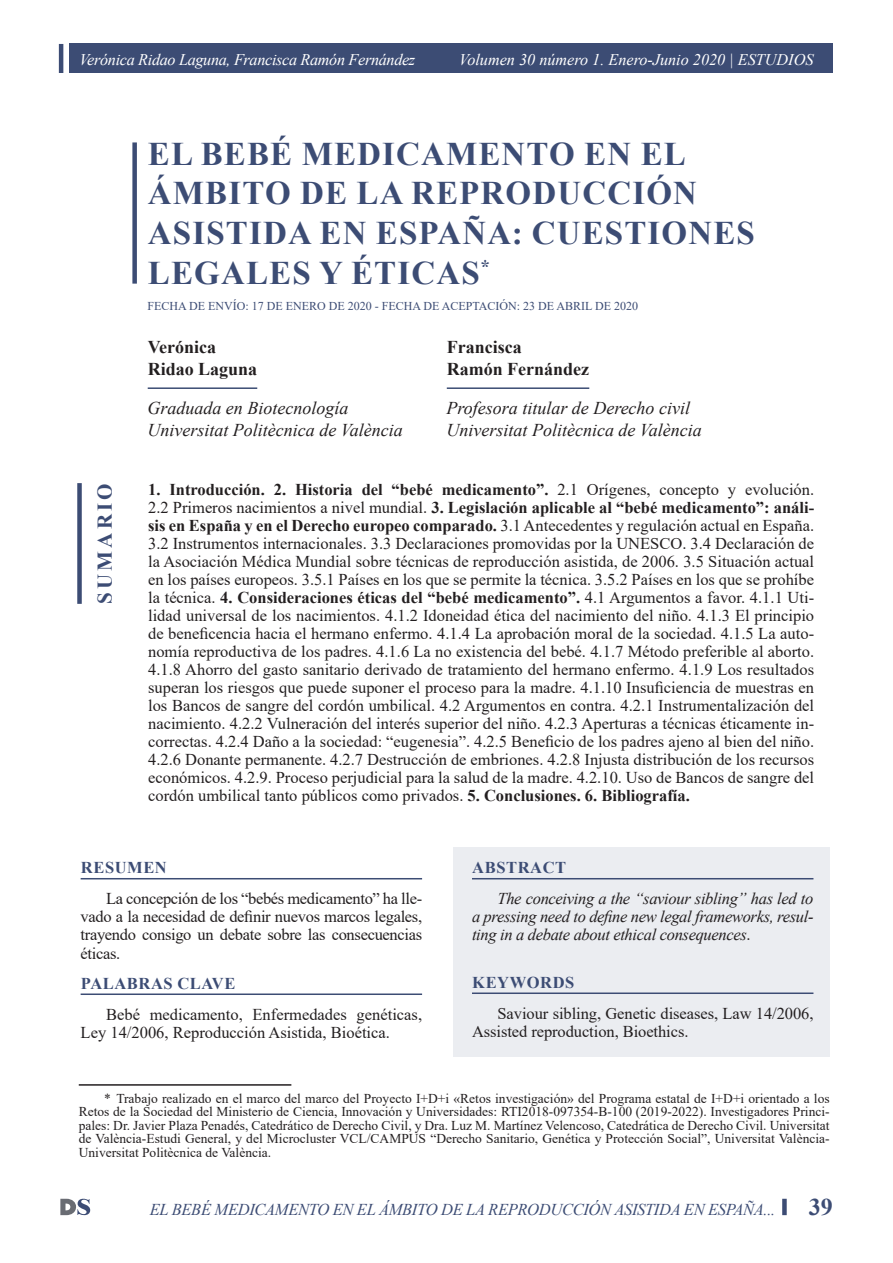
<style>
.page{position:relative;width:893px;height:1263px;background:#fff}
.page>*{position:absolute;margin:0;border:0;box-sizing:border-box;transform-origin:0 0}
.t1{font:700 33px/39.6px "Times New Roman";letter-spacing:.035em;color:#3c4c74}
.t2{font:700 24px "Times New Roman";color:#3c4c74}
.t3{font:700 21px "Times New Roman";letter-spacing:.15em;color:#3c4c74}
.t4{font:italic 18px/21.6px "Times New Roman";color:#231f20}
.t5{font:700 18px/21.6px "Times New Roman";color:#231f20}
.t6{font:16.5px/18px "Times New Roman";color:#231f20;text-align:justify}
.t7{font:italic 16.5px/18px "Times New Roman";letter-spacing:-.02em;color:#231f20;text-align:justify}
.t8{font:italic 16.5px "Times New Roman";letter-spacing:-.02em;color:#3c4c74}
.t9{font:700 16.5px "Times New Roman";letter-spacing:.035em;color:#3c4c74}
.t10{font:italic 16.2px "Times New Roman";letter-spacing:-.02em;color:#fff}
.t11{font:italic 16.2px "Times New Roman";color:#fff}
.t12{font:13.5px/13.5px "Times New Roman";color:#231f20;text-align:justify}
.t13{font:12px "Times New Roman";color:#3c4c74}
.s1{font-weight:700}
.s2{font-style:normal}
</style>
<div class="page">
<div style="left:70px;top:44px;width:763px;height:29px;background:#3c4c74"></div>
<div style="left:782px;top:1199px;width:5px;height:16px;background:#3c4c74"></div>
<hr style="left:59px;top:44px;width:4px;height:29px;background:#3c4c74">
<svg style="left:60px;top:1199px;width:30px;height:16px"></svg>
<div style="left:454px;top:847px;width:376px;height:210px;background:#ebedf1"></div>
<div style="left:132px;top:142px;width:5px;height:142px;background:#3c4c74"></div>
<hr style="left:148px;top:387px;width:109px;height:2px;background:#3c4c74">
<hr style="left:81px;top:878px;width:341px;height:1px;background:#3c4c74">
<hr style="left:81px;top:993px;width:341px;height:2px;background:#3c4c74">
<hr style="left:472px;top:878px;width:341px;height:1px;background:#3c4c74">
<hr style="left:472px;top:992px;width:341px;height:2px;background:#3c4c74">
<div style="left:77px;top:483px;width:5px;height:121px;background:#3c4c74"></div>
<hr style="left:447px;top:387px;width:142px;height:2px;background:#3c4c74">
<hr style="left:79px;top:1084px;width:212px;height:2px;background:#231f20">
<p class="t10" style="left:80px;top:48px;width:337px">Verónica Ridao Laguna, Francisca Ramón Fernández</p>
<p class="t11" style="left:459px;top:48px;width:356px">Volumen 30 número 1. Enero-Junio 2020 | ESTUDIOS</p>
<h1 class="t1" style="left:148px;top:133px;width:608px">EL BEBÉ MEDICAMENTO EN EL<br>ÁMBITO DE LA REPRODUCCIÓN<br>ASISTIDA EN ESPAÑA: CUESTIONES<br>LEGALES Y ÉTICAS<sup>*</sup></h1>
<p class="t13" style="left:147px;top:298px;width:492px">FECHA DE ENVÍO: 17 DE ENERO DE 2020 - FECHA DE ACEPTACIÓN: 23 DE ABRIL DE 2020</p>
<p class="t3" style="left:90px;top:604px;width:122px;rotate:-90deg">SUMARIO</p>
<p class="t5" style="left:148px;top:336px;width:111px">Verónica<br>Ridao Laguna</p>
<p class="t4" style="left:147px;top:397px;width:257px">Graduada en Biotecnología<br>Universitat Politècnica de València</p>
<p class="t5" style="left:447px;top:336px;width:144px">Francisca<br>Ramón Fernández</p>
<p class="t4" style="left:446px;top:397px;width:257px">Profesora titular de Derecho civil<br>Universitat Politècnica de València</p>
<p class="t6" style="left:148px;top:480px;width:668px"><span class="s1">1. Introducción. 2. Historia del “bebé medicamento”.</span> 2.1 Orígenes, concepto y evolución.<br>2.2 Primeros nacimientos a nivel mundial. <span class="s1">3. Legislación aplicable al “bebé medicamento”: análi&shy;sis en España y en el Derecho europeo comparado.</span> 3.1 Antecedentes y regulación actual en España.<br>3.2 Instrumentos internacionales. 3.3 Declaraciones promovidas por la UNESCO. 3.4 Declaración de la Asociación Médica Mundial sobre técnicas de reproducción asistida, de 2006. 3.5 Situación actual en los países europeos. 3.5.1 Países en los que se permite la técnica. 3.5.2 Países en los que se prohíbe la técnica. <span class="s1">4. Consideraciones éticas del “bebé medicamento”.</span> 4.1 Argumentos a favor. 4.1.1 Uti&shy;lidad universal de los nacimientos. 4.1.2 Idoneidad ética del nacimiento del niño. 4.1.3 El principio de beneficencia hacia el hermano enfermo. 4.1.4 La aprobación moral de la sociedad. 4.1.5 La auto&shy;nomía reproductiva de los padres. 4.1.6 La no existencia del bebé. 4.1.7 Método preferible al aborto.<br>4.1.8 Ahorro del gasto sanitario derivado de tratamiento del hermano enfermo. 4.1.9 Los resultados superan los riesgos que puede suponer el proceso para la madre. 4.1.10 Insuficiencia de muestras en los Bancos de sangre del cordón umbilical. 4.2 Argumentos en contra. 4.2.1 Instrumentalización del nacimiento. 4.2.2 Vulneración del interés superior del niño. 4.2.3 Aperturas a técnicas éticamente in&shy;correctas. 4.2.4 Daño a la sociedad: “eugenesia”. 4.2.5 Beneficio de los padres ajeno al bien del niño.<br>4.2.6 Donante permanente. 4.2.7 Destrucción de embriones. 4.2.8 Injusta distribución de los recursos económicos. 4.2.9. Proceso perjudicial para la salud de la madre. 4.2.10. Uso de Bancos de sangre del cordón umbilical tanto públicos como privados. <span class="s1">5. Conclusiones. 6. Bibliografía.</span></p>
<p class="t9" style="left:81px;top:856px;width:87px">RESUMEN</p>
<p class="t6" style="left:81px;top:889px;width:343px;text-indent:26px">La concepción de los “bebés medicamento” ha lle&shy;vado a la necesidad de definir nuevos marcos legales, trayendo consigo un debate sobre las consecuencias éticas.</p>
<p class="t9" style="left:81px;top:971px;width:156px">PALABRAS CLAVE</p>
<p class="t6" style="left:81px;top:1005px;width:343px;text-indent:26px">Bebé medicamento, Enfermedades genéticas,<br>Ley 14/2006, Reproducción Asistida, Bioética.</p>
<p class="t9" style="left:472px;top:856px;width:95px">ABSTRACT</p>
<p class="t7" style="left:472px;top:889px;width:343px;text-indent:26px">The conceiving a the “saviour sibling” has led to a pressing need to define new legal frameworks, resul&shy;ting in a debate about ethical consequences<span class="s2">.</span></p>
<p class="t9" style="left:472px;top:970px;width:104px">KEYWORDS</p>
<p class="t6" style="left:472px;top:1004px;width:343px;text-indent:26px">Saviour sibling, Genetic diseases, Law 14/2006,<br>Assisted reproduction, Bioethics.</p>
<p class="t12" style="left:79px;top:1091px;width:752px;text-indent:26px">* Trabajo realizado en el marco del marco del Proyecto I+D+i «Retos investigación» del Programa estatal de I+D+i orientado a los Retos de la Sociedad del Ministerio de Ciencia, Innovación y Universidades: RTI2018-097354-B-100 (2019-2022). Investigadores Princi&shy;pales: Dr. Javier Plaza Penadés, Catedrático de Derecho Civil, y Dra. Luz M. Martínez Velencoso, Catedrática de Derecho Civil. Universitat de València-Estudi General, y del Microcluster VCL/CAMPUS “Derecho Sanitario, Genética y Protección Social”, Universitat València-Universitat Politècnica de València.</p>
<p class="t8" style="left:150px;top:1198px;width:627px">EL BEBÉ MEDICAMENTO EN EL ÁMBITO DE LA REPRODUCCIÓN ASISTIDA EN ESPAÑA...</p>
<h2 class="t2" style="left:809px;top:1190px;width:25px">39</h2>
</div>
